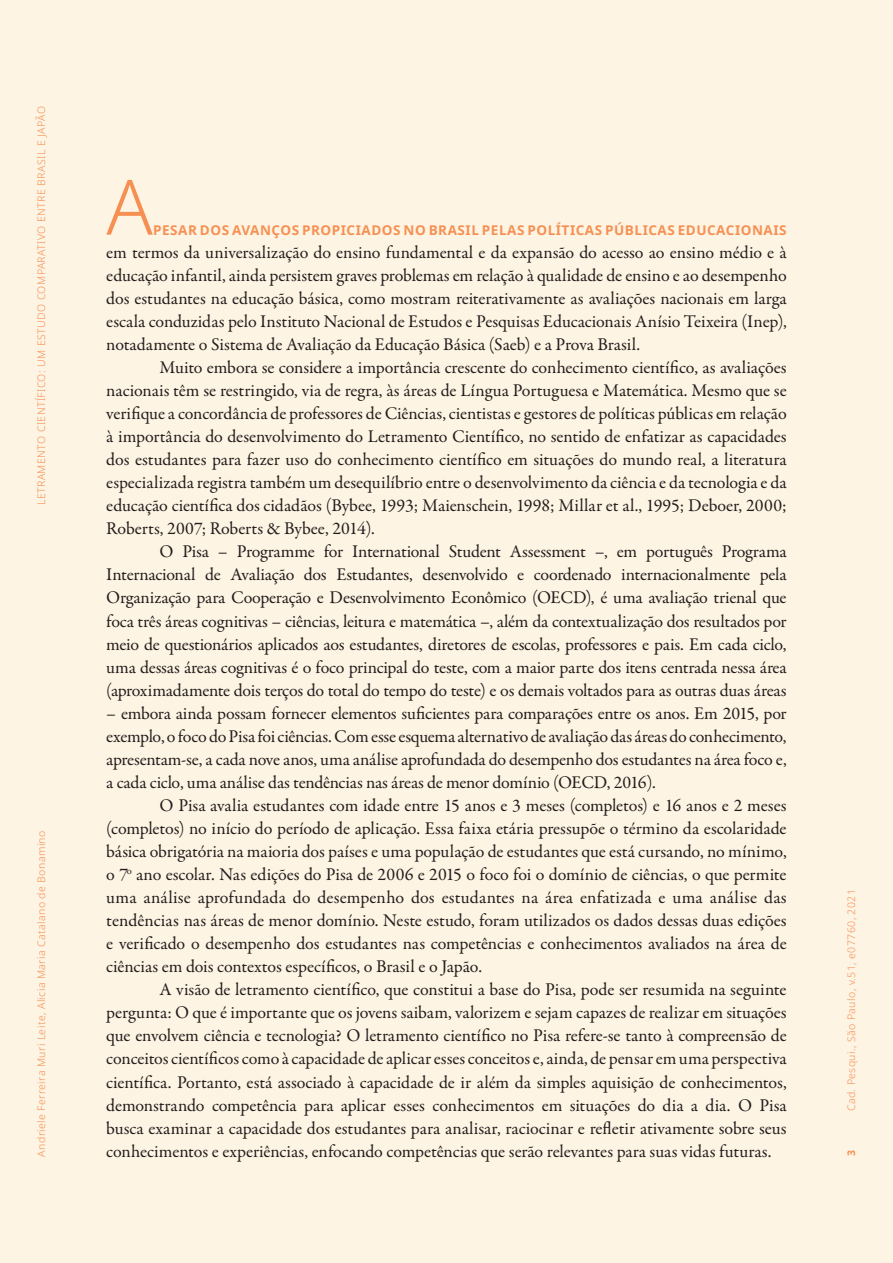
<style>
.page{position:relative;width:893px;height:1263px;background:#fef4e4}
.page>*{position:absolute;margin:0;border:0;box-sizing:border-box;transform-origin:0 0}
.Texto_paragrafo_1{font:300 76.5px "Noto Sans";color:#f7975c}
.Texto{font:18px/23.1px "Garamond Premr Pro";letter-spacing:-.01em;color:#231f20;text-align:justify}
.Texto_paragrafo_1-2{font:18px/23.1px "Garamond Premr Pro";letter-spacing:-.005em;color:#231f20;text-align:justify}
.Texto_paragrafo_1-3{font:700 13.5px "Noto Sans";letter-spacing:.04em;color:#f7975c}
.t1{font:300 10.5px "Noto Sans";letter-spacing:.04em;color:#f7975c}
.t2{font:700 10.5px "Noto Sans";color:#f7975c}
</style>
<div class="page">
<p class="t1" style="left:34px;top:505px;width:400px;rotate:-90deg">LETRAMENTO CIENTÍFICO: UM ESTUDO COMPARATIVO ENTRE BRASIL E JAPÃO</p>
<p class="t1" style="left:34px;top:1157px;width:328px;rotate:-90deg">Andriele Ferreira Muri Leite, Alicia Maria Catalano de Bonamino</p>
<p class="Texto_paragrafo_1" style="left:106px;top:153px;width:48px">A</p>
<p class="Texto_paragrafo_1-3" style="left:153px;top:220px;width:635px">PESAR DOS AVANÇOS PROPICIADOS NO BRASIL PELAS POLÍTICAS PÚBLICAS EDUCACIONAIS</p>
<p class="Texto_paragrafo_1-2" style="left:106px;top:241px;width:682px">em termos da universalização do ensino fundamental e da expansão do acesso ao ensino médio e à educação infantil, ainda persistem graves problemas em relação à qualidade de ensino e ao desempenho dos estudantes na educação básica, como mostram reiterativamente as avaliações nacionais em larga escala conduzidas pelo Instituto Nacional de Estudos e Pesquisas Educacionais Anísio Teixeira (Inep), notadamente o Sistema de Avaliação da Educação Básica (Saeb) e a Prova Brasil.</p>
<p class="Texto" style="left:106px;top:356px;width:682px;text-indent:53px">Muito embora se considere a importância crescente do conhecimento científico, as avaliações nacionais têm se restringido, via de regra, às áreas de Língua Portuguesa e Matemática. Mesmo que se verifique a concordância de professores de Ciências, cientistas e gestores de políticas públicas em relação à importância do desenvolvimento do Letramento Científico, no sentido de enfatizar as capacidades dos estudantes para fazer uso do conhecimento científico em situações do mundo real, a literatura especializada registra também um desequilíbrio entre o desenvolvimento da ciência e da tecnologia e da educação científica dos cidadãos (Bybee, 1993; Maienschein, 1998; Millar et al., 1995; Deboer, 2000; Roberts, 2007; Roberts &amp; Bybee, 2014).</p>
<p class="Texto" style="left:106px;top:541px;width:682px;text-indent:53px">O Pisa – Programme for International Student Assessment –, em português Programa Internacional de Avaliação dos Estudantes, desenvolvido e coordenado internacionalmente pela Organização para Cooperação e Desenvolvimento Econômico (OECD), é uma avaliação trienal que foca três áreas cognitivas – ciências, leitura e matemática –, além da contextualização dos resultados por meio de questionários aplicados aos estudantes, diretores de escolas, professores e pais. Em cada ciclo, uma dessas áreas cognitivas é o foco principal do teste, com a maior parte dos itens centrada nessa área (aproximadamente dois terços do total do tempo do teste) e os demais voltados para as outras duas áreas</p>
<p class="Texto" style="left:106px;top:702px;width:682px">– embora ainda possam fornecer elementos suficientes para comparações entre os anos. Em 2015, por exemplo, o foco do Pisa foi ciências. Com esse esquema alternativo de avaliação das áreas do conhecimento, apresentam-se, a cada nove anos, uma análise aprofundada do desempenho dos estudantes na área foco e, a cada ciclo, uma análise das tendências nas áreas de menor domínio (OECD, 2016).</p>
<p class="Texto" style="left:106px;top:794px;width:682px;text-indent:53px">O Pisa avalia estudantes com idade entre 15 anos e 3 meses (completos) e 16 anos e 2 meses (completos) no início do período de aplicação. Essa faixa etária pressupõe o término da escolaridade básica obrigatória na maioria dos países e uma população de estudantes que está cursando, no mínimo, o 7<sup>o</sup> ano escolar. Nas edições do Pisa de 2006 e 2015 o foco foi o domínio de ciências, o que permite uma análise aprofundada do desempenho dos estudantes na área enfatizada e uma análise das tendências nas áreas de menor domínio. Neste estudo, foram utilizados os dados dessas duas edições e verificado o desempenho dos estudantes nas competências e conhecimentos avaliados na área de ciências em dois contextos específicos, o Brasil e o Japão.</p>
<p class="Texto" style="left:106px;top:978px;width:682px;text-indent:53px">A visão de letramento científico, que constitui a base do Pisa, pode ser resumida na seguinte pergunta: O que é importante que os jovens saibam, valorizem e sejam capazes de realizar em situações que envolvem ciência e tecnologia? O letramento científico no Pisa refere-se tanto à compreensão de conceitos científicos como à capacidade de aplicar esses conceitos e, ainda, de pensar em uma perspectiva científica. Portanto, está associado à capacidade de ir além da simples aquisição de conhecimentos, demonstrando competência para aplicar esses conhecimentos em situações do dia a dia. O Pisa busca examinar a capacidade dos estudantes para analisar, raciocinar e refletir ativamente sobre seus conhecimentos e experiências, enfocando competências que serão relevantes para suas vidas futuras.</p>
<p class="t1" style="left:844px;top:1111px;width:224px;rotate:-90deg">Cad. Pesqui., São Paulo, v.51, e07760, 2021</p>
<p class="t2" style="left:844px;top:1155px;width:8px;rotate:-90deg">3</p>
</div>
